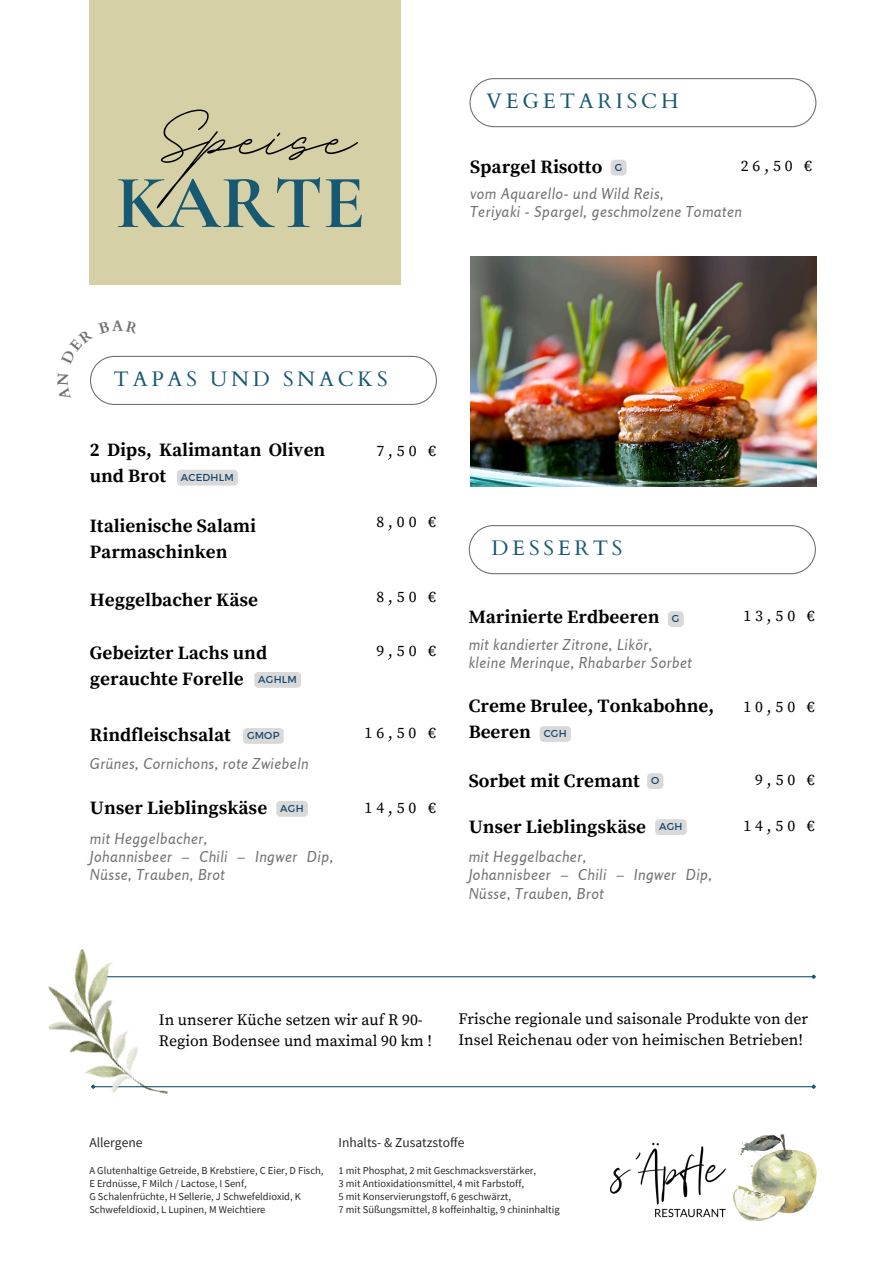
<style>
.page{position:relative;width:894px;height:1264px;background:#fff}
.page>*{position:absolute;margin:0;border:0;box-sizing:border-box;transform-origin:0 0}
.t1{font:133.65px "BD Script";color:#000}
.t2{font:700 76.35px "Cormorant Garamond";color:#175873}
.t3{font:21px "Cardo";letter-spacing:.18em;color:#175873}
.t4{font:700 18.75px/25.8px "Source Serif Pro";color:#000}
.t5{font:15.75px/21.3px "Source Serif Pro";color:#000}
.t6{font:italic 15px/18px "Rosario";letter-spacing:.03em;color:#737373}
.t7{font:13.5px "Source Sans Pro";color:#2a2829}
.t8{font:10.5px/13.2px "Source Sans Pro";color:#2a2829}
.t9{font:10.05px "Montserrat";letter-spacing:.02em;color:#17476c}
</style>
<div class="page">
<svg style="left:468px;top:525px;width:347px;height:49px"></svg>
<img style="left:610px;top:1134px;width:206px;height:85px">
<hr style="left:95px;top:1086px;width:717px;height:1px;background:#175873">
<svg style="left:810px;top:1084px;width:6px;height:5px"></svg>
<svg style="left:469px;top:78px;width:347px;height:49px"></svg>
<hr style="left:102px;top:976px;width:710px;height:1px;background:#175873">
<svg style="left:810px;top:974px;width:6px;height:5px"></svg>
<img style="left:48px;top:949px;width:125px;height:145px">
<img style="left:471px;top:256px;width:345px;height:231px">
<svg style="left:177px;top:470px;width:61px;height:15px"></svg>
<div style="left:539px;top:726px;width:31px;height:16px;background:#d9d9d9;border-radius:4px"></div>
<div style="left:646px;top:773px;width:17px;height:16px;background:#d9d9d9;border-radius:4px"></div>
<svg style="left:254px;top:672px;width:47px;height:15px"></svg>
<div style="left:276px;top:801px;width:32px;height:15px;background:#d9d9d9;border-radius:4px"></div>
<div style="left:610px;top:160px;width:16px;height:15px;background:#d9d9d9;border-radius:4px"></div>
<div style="left:667px;top:611px;width:16px;height:16px;background:#d9d9d9;border-radius:4px"></div>
<svg style="left:243px;top:728px;width:40px;height:16px"></svg>
<div style="left:654px;top:819px;width:32px;height:16px;background:#d9d9d9;border-radius:4px"></div>
<div style="left:89px;top:0;width:312px;height:285px;background:#d5d0a6"></div>
<svg style="left:90px;top:355px;width:346px;height:50px"></svg>
<h1 class="t1" style="left:157px;top:48px;width:199px">Speise</h1>
<h2 class="t2" style="left:116px;top:156px;width:250px">KARTE</h2>
<p class="t3" style="left:486px;top:87px;width:193px">VEGETARISCH</p>
<p class="t4" style="left:470px;top:154px;width:134px">Spargel Risotto</p>
<p class="t6" style="left:470px;top:184px;width:195px">vom Aquarello- und Wild Reis,</p>
<h6 class="t6" style="left:470px;top:202px;width:273px">Teriyaki - Spargel, geschmolzene Tomaten</h6>
<h4 class="t9" style="left:614px;top:161px;width:9px">G</h4>
<h3 class="t5" style="left:740px;top:156px;width:73px">26,50 €</h3>
<h3 class="t3" style="left:113px;top:365px;width:275px">TAPAS UND SNACKS</h3>
<h4 class="t4" style="left:90px;top:437px;width:237px">2 Dips, Kalimantan Oliven und Brot</h4>
<p class="t5" style="left:376px;top:441px;width:61px">7,50 €</p>
<h3 class="t9" style="left:181px;top:471px;width:54px">ACEDHLM</h3>
<h4 class="t4" style="left:90px;top:513px;width:167px">Italienische Salami<br>Parmaschinken</h4>
<p class="t5" style="left:376px;top:512px;width:61px">8,00 €</p>
<p class="t4" style="left:90px;top:587px;width:170px">Heggelbacher Käse</p>
<p class="t5" style="left:376px;top:587px;width:61px">8,50 €</p>
<p class="t4" style="left:90px;top:641px;width:179px">Gebeizter Lachs und gerauchte Forelle</p>
<h6 class="t5" style="left:376px;top:641px;width:61px">9,50 €</h6>
<p class="t4" style="left:90px;top:722px;width:142px">Rindfleischsalat</p>
<p class="t9" style="left:247px;top:729px;width:34px">GMOP</p>
<p class="t5" style="left:364px;top:722px;width:73px">16,50 €</p>
<p class="t6" style="left:90px;top:754px;width:220px">Grünes, Cornichons, rote Zwiebeln</p>
<h6 class="t9" style="left:258px;top:673px;width:40px">AGHLM</h6>
<h4 class="t4" style="left:90px;top:796px;width:179px">Unser Lieblingskäse</h4>
<p class="t9" style="left:280px;top:802px;width:25px">AGH</p>
<p class="t5" style="left:364px;top:797px;width:73px">14,50 €</p>
<h6 class="t6" style="left:90px;top:829px;width:119px">mit Heggelbacher,</h6>
<h4 class="t6" style="left:90px;top:847px;width:245px">Johannisbeer – Chili – Ingwer Dip,<br>Nüsse, Trauben, Brot</h4>
<h6 class="t3" style="left:491px;top:534px;width:132px">DESSERTS</h6>
<h4 class="t4" style="left:468px;top:604px;width:192px">Marinierte Erdbeeren</h4>
<p class="t6" style="left:468px;top:635px;width:185px">mit kandierter Zitrone, Likör,</p>
<h6 class="t6" style="left:468px;top:653px;width:224px">kleine Merinque, Rhabarber Sorbet</h6>
<p class="t9" style="left:671px;top:612px;width:9px">G</p>
<p class="t5" style="left:743px;top:606px;width:73px">13,50 €</p>
<p class="t4" style="left:468px;top:693px;width:247px">Creme Brulee, Tonkabohne,<br>Beeren</p>
<p class="t5" style="left:743px;top:696px;width:73px">10,50 €</p>
<h4 class="t4" style="left:468px;top:768px;width:173px">Sorbet mit Cremant</h4>
<h6 class="t5" style="left:755px;top:769px;width:61px">9,50 €</h6>
<h4 class="t9" style="left:543px;top:727px;width:24px">CGH</h4>
<h6 class="t9" style="left:651px;top:774px;width:10px">O</h6>
<p class="t4" style="left:468px;top:814px;width:179px">Unser Lieblingskäse</p>
<p class="t9" style="left:659px;top:820px;width:25px">AGH</p>
<p class="t5" style="left:743px;top:815px;width:73px">14,50 €</p>
<p class="t6" style="left:468px;top:847px;width:119px">mit Heggelbacher,</p>
<p class="t6" style="left:468px;top:865px;width:245px">Johannisbeer – Chili – Ingwer Dip,<br>Nüsse, Trauben, Brot</p>
<p class="t5" style="left:159px;top:1009px;width:274px">In unserer Küche setzen wir auf R 90-<br>Region Bodensee und maximal 90 km !</p>
<p class="t5" style="left:458px;top:1008px;width:351px">Frische regionale und saisonale Produkte von der<br>Insel Reichenau oder von heimischen Betrieben!</p>
<p class="t7" style="left:89px;top:1133px;width:55px">Allergene</p>
<h4 class="t7" style="left:338px;top:1133px;width:128px">Inhalts- &amp; Zusatzstoffe</h4>
<h6 class="t8" style="left:89px;top:1163px;width:235px">A Glutenhaltige Getreide, B Krebstiere, C Eier, D Fisch,<br>E Erdnüsse, F Milch / Lactose, I Senf,</h6>
<h4 class="t8" style="left:89px;top:1189px;width:213px">G Schalenfrüchte, H Sellerie, J Schwefeldioxid, K<br>Schwefeldioxid, L Lupinen, M Weichtiere</h4>
<h6 class="t8" style="left:338px;top:1163px;width:199px">1 mit Phosphat, 2 mit Geschmacksverstärker,</h6>
<h4 class="t8" style="left:338px;top:1176px;width:187px">3 mit Antioxidationsmittel, 4 mit Farbstoff,</h4>
<p class="t8" style="left:338px;top:1189px;width:174px">5 mit Konservierungstoff, 6 geschwärzt,</p>
<h6 class="t8" style="left:338px;top:1202px;width:223px">7 mit Sü ßungsmittel, 8 koffeinhaltig, 9 chininhaltig</h6>
</div>
